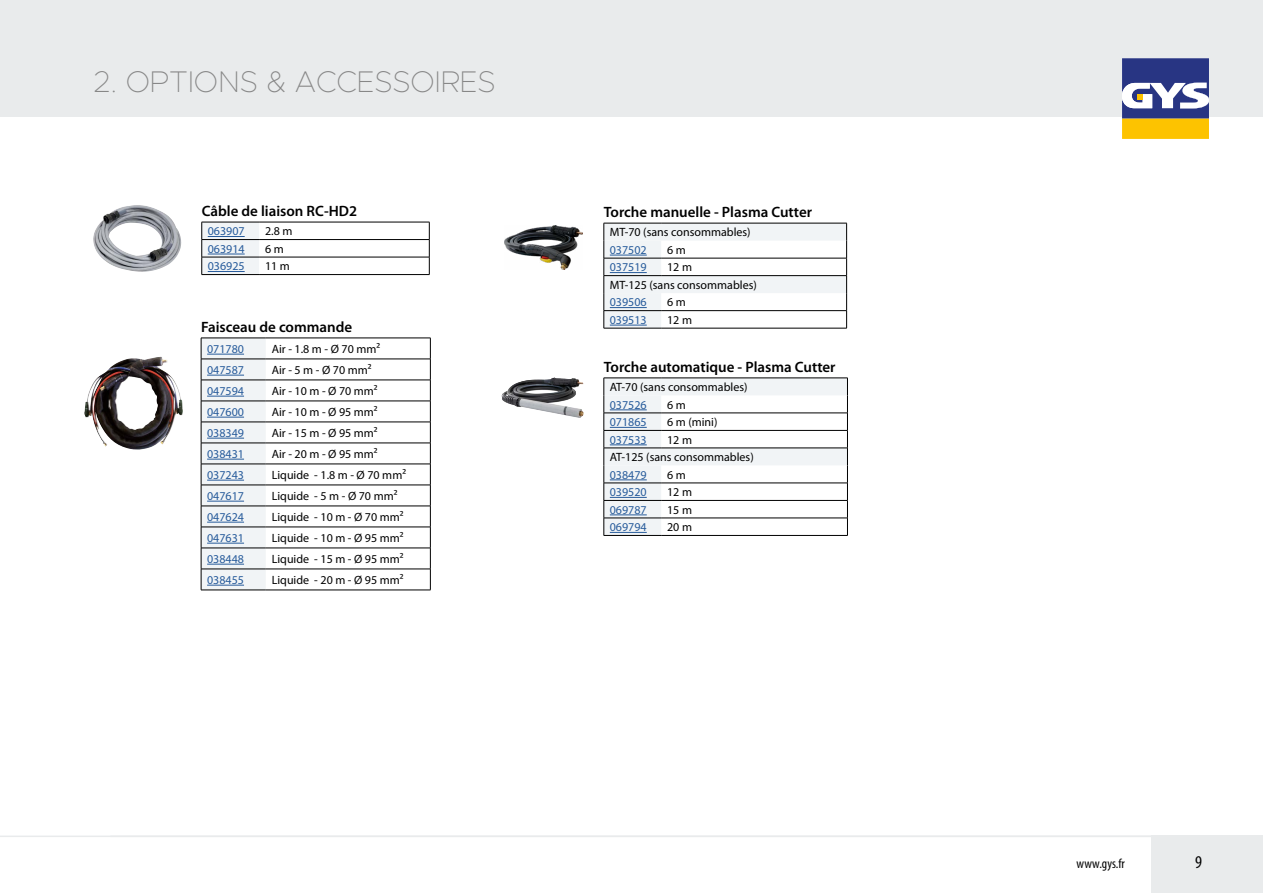
<style>
.page{position:relative;width:1263px;height:893px;background:#fff}
.page>*{position:absolute;margin:0;border:0;box-sizing:border-box;transform-origin:0 0}
.t1{font:100 30px "Metropolis";color:#878787}
.t2{font:condensed 18px "Myriad Pro";color:#000}
.t3{font:600 15px "Myriad Pro";color:#000}
.t4{font:condensed 13.5px "Myriad Pro";color:#000}
.t5{font:12px "Myriad Pro";color:#000}
.t6{font:12px "Myriad Pro";color:#275b9b}
</style>
<div class="page">
<div style="left:1151px;top:836px;width:112px;height:57px;background:#e9ebec"></div>
<hr style="left:0;top:836px;width:1158px;height:1px;background:#e9ebec">
<div style="left:0;top:0;width:1263px;height:117px;background:#e9ebec"></div>
<div style="left:1122px;top:119px;width:87px;height:20px;background:#fdc300"></div>
<svg style="left:1122px;top:58px;width:87px;height:61px;background:#656ea3"></svg>
<hr style="left:259px;top:239px;width:170px;height:1px;background:#000">
<svg style="left:201px;top:222px;width:58px;height:53px"></svg>
<hr style="left:259px;top:257px;width:170px;height:1px;background:#000">
<svg style="left:429px;top:222px;width:1px;height:52px"></svg>
<hr style="left:202px;top:274px;width:57px;height:1px;background:#000">
<hr style="left:259px;top:274px;width:170px;height:1px;background:#000">
<hr style="left:202px;top:222px;width:57px;height:1px;background:#000">
<hr style="left:259px;top:222px;width:170px;height:1px;background:#000">
<hr style="left:208px;top:236px;width:37px;height:1px;background:#275b9b">
<hr style="left:208px;top:254px;width:37px;height:1px;background:#275b9b">
<hr style="left:208px;top:271px;width:37px;height:1px;background:#275b9b">
<img style="left:93px;top:205px;width:88px;height:67px">
<img style="left:84px;top:357px;width:99px;height:93px">
<hr style="left:266px;top:338px;width:165px;height:1px;background:#000">
<hr style="left:266px;top:359px;width:165px;height:1px;background:#000">
<hr style="left:266px;top:380px;width:165px;height:1px;background:#000">
<hr style="left:266px;top:401px;width:165px;height:1px;background:#000">
<hr style="left:266px;top:422px;width:165px;height:1px;background:#000">
<hr style="left:266px;top:443px;width:165px;height:1px;background:#000">
<hr style="left:266px;top:464px;width:165px;height:1px;background:#000">
<hr style="left:266px;top:485px;width:165px;height:1px;background:#000">
<hr style="left:266px;top:506px;width:165px;height:1px;background:#000">
<hr style="left:266px;top:527px;width:165px;height:1px;background:#000">
<hr style="left:266px;top:548px;width:165px;height:1px;background:#000">
<svg style="left:201px;top:338px;width:65px;height:252px"></svg>
<hr style="left:266px;top:569px;width:165px;height:1px;background:#000">
<svg style="left:430px;top:338px;width:1px;height:252px"></svg>
<hr style="left:201px;top:590px;width:65px;height:1px;background:#000">
<hr style="left:266px;top:590px;width:165px;height:1px;background:#000">
<hr style="left:207px;top:354px;width:37px;height:1px;background:#275b9b">
<hr style="left:207px;top:375px;width:37px;height:1px;background:#275b9b">
<hr style="left:207px;top:396px;width:37px;height:1px;background:#275b9b">
<hr style="left:207px;top:417px;width:37px;height:1px;background:#275b9b">
<hr style="left:207px;top:438px;width:37px;height:1px;background:#275b9b">
<hr style="left:207px;top:459px;width:37px;height:1px;background:#275b9b">
<hr style="left:207px;top:480px;width:37px;height:1px;background:#275b9b">
<hr style="left:207px;top:501px;width:37px;height:1px;background:#275b9b">
<hr style="left:207px;top:522px;width:37px;height:1px;background:#275b9b">
<hr style="left:207px;top:543px;width:37px;height:1px;background:#275b9b">
<hr style="left:207px;top:564px;width:37px;height:1px;background:#275b9b">
<hr style="left:207px;top:585px;width:37px;height:1px;background:#275b9b">
<svg style="left:603px;top:223px;width:244px;height:105px"></svg>
<hr style="left:604px;top:223px;width:57px;height:1px;background:#000">
<hr style="left:661px;top:223px;width:186px;height:1px;background:#000">
<hr style="left:604px;top:275px;width:57px;height:1px;background:#000">
<hr style="left:661px;top:275px;width:186px;height:1px;background:#000">
<hr style="left:604px;top:328px;width:57px;height:1px;background:#000">
<hr style="left:661px;top:328px;width:186px;height:1px;background:#000">
<hr style="left:610px;top:255px;width:37px;height:1px;background:#275b9b">
<hr style="left:610px;top:272px;width:37px;height:1px;background:#275b9b">
<hr style="left:610px;top:307px;width:37px;height:1px;background:#275b9b">
<hr style="left:610px;top:325px;width:37px;height:1px;background:#275b9b">
<img style="left:504px;top:225px;width:79px;height:45px">
<svg style="left:603px;top:378px;width:245px;height:157px"></svg>
<hr style="left:604px;top:378px;width:57px;height:1px;background:#000">
<hr style="left:661px;top:378px;width:187px;height:1px;background:#000">
<hr style="left:604px;top:448px;width:57px;height:1px;background:#000">
<hr style="left:661px;top:448px;width:187px;height:1px;background:#000">
<hr style="left:604px;top:535px;width:57px;height:1px;background:#000">
<hr style="left:661px;top:535px;width:187px;height:1px;background:#000">
<hr style="left:610px;top:410px;width:37px;height:1px;background:#275b9b">
<hr style="left:610px;top:427px;width:37px;height:1px;background:#275b9b">
<hr style="left:610px;top:445px;width:37px;height:1px;background:#275b9b">
<hr style="left:610px;top:480px;width:37px;height:1px;background:#275b9b">
<hr style="left:610px;top:497px;width:37px;height:1px;background:#275b9b">
<hr style="left:610px;top:515px;width:37px;height:1px;background:#275b9b">
<hr style="left:610px;top:532px;width:37px;height:1px;background:#275b9b">
<img style="left:502px;top:378px;width:81px;height:40px">
<p class="t1" style="left:94px;top:63px;width:403px">2. OPTIONS &amp; ACCESSOIRES</p>
<p class="t3" style="left:202px;top:201px;width:157px">Câble de liaison RC-HD2</p>
<p class="t6" style="left:208px;top:224px;width:38px">063907</p>
<p class="t5" style="left:265px;top:224px;width:29px">2.8 m</p>
<p class="t6" style="left:208px;top:241px;width:38px">063914</p>
<p class="t5" style="left:265px;top:241px;width:20px">6 m</p>
<p class="t6" style="left:208px;top:259px;width:38px">036925</p>
<p class="t5" style="left:265px;top:259px;width:26px">11 m</p>
<p class="t3" style="left:201px;top:317px;width:153px">Faisceau de commande</p>
<p class="t6" style="left:207px;top:341px;width:38px">071780</p>
<p class="t5" style="left:272px;top:341px;width:110px">Air - 1.8 m - Ø 70 mm²</p>
<p class="t6" style="left:207px;top:362px;width:38px">047587</p>
<p class="t5" style="left:272px;top:362px;width:101px">Air - 5 m - Ø 70 mm²</p>
<p class="t6" style="left:207px;top:383px;width:38px">047594</p>
<p class="t5" style="left:272px;top:383px;width:107px">Air - 10 m - Ø 70 mm²</p>
<p class="t6" style="left:207px;top:404px;width:38px">047600</p>
<p class="t5" style="left:272px;top:404px;width:107px">Air - 10 m - Ø 95 mm²</p>
<p class="t6" style="left:207px;top:425px;width:38px">038349</p>
<p class="t5" style="left:272px;top:425px;width:107px">Air - 15 m - Ø 95 mm²</p>
<p class="t6" style="left:207px;top:446px;width:38px">038431</p>
<p class="t5" style="left:272px;top:446px;width:107px">Air - 20 m - Ø 95 mm²</p>
<p class="t6" style="left:207px;top:467px;width:38px">037243</p>
<p class="t5" style="left:272px;top:467px;width:136px">Liquide - 1.8 m - Ø 70 mm²</p>
<p class="t6" style="left:207px;top:488px;width:38px">047617</p>
<p class="t5" style="left:272px;top:488px;width:127px">Liquide - 5 m - Ø 70 mm²</p>
<p class="t6" style="left:207px;top:509px;width:38px">047624</p>
<p class="t5" style="left:272px;top:509px;width:133px">Liquide - 10 m - Ø 70 mm²</p>
<p class="t6" style="left:207px;top:530px;width:38px">047631</p>
<p class="t5" style="left:272px;top:530px;width:133px">Liquide - 10 m - Ø 95 mm²</p>
<p class="t6" style="left:207px;top:551px;width:38px">038448</p>
<p class="t5" style="left:272px;top:551px;width:133px">Liquide - 15 m - Ø 95 mm²</p>
<p class="t6" style="left:207px;top:572px;width:38px">038455</p>
<p class="t5" style="left:272px;top:572px;width:133px">Liquide - 20 m - Ø 95 mm²</p>
<p class="t3" style="left:604px;top:203px;width:210px">Torche manuelle - Plasma Cutter</p>
<p class="t5" style="left:610px;top:225px;width:142px">MT-70 (sans consommables)</p>
<p class="t6" style="left:610px;top:242px;width:38px">037502</p>
<p class="t5" style="left:667px;top:242px;width:20px">6 m</p>
<p class="t6" style="left:610px;top:260px;width:38px">037519</p>
<p class="t5" style="left:667px;top:260px;width:26px">12 m</p>
<p class="t5" style="left:610px;top:277px;width:148px">MT-125 (sans consommables)</p>
<p class="t6" style="left:610px;top:295px;width:38px">039506</p>
<p class="t5" style="left:667px;top:295px;width:20px">6 m</p>
<p class="t6" style="left:610px;top:312px;width:38px">039513</p>
<p class="t5" style="left:667px;top:312px;width:26px">12 m</p>
<p class="t3" style="left:604px;top:357px;width:233px">Torche automatique - Plasma Cutter</p>
<p class="t5" style="left:610px;top:380px;width:139px">AT-70 (sans consommables)</p>
<p class="t6" style="left:610px;top:397px;width:38px">037526</p>
<p class="t5" style="left:667px;top:397px;width:20px">6 m</p>
<p class="t6" style="left:610px;top:415px;width:38px">071865</p>
<p class="t5" style="left:667px;top:415px;width:52px">6 m (mini)</p>
<p class="t6" style="left:610px;top:432px;width:38px">037533</p>
<p class="t5" style="left:667px;top:432px;width:26px">12 m</p>
<p class="t5" style="left:610px;top:450px;width:145px">AT-125 (sans consommables)</p>
<p class="t6" style="left:610px;top:467px;width:38px">038479</p>
<p class="t5" style="left:667px;top:467px;width:20px">6 m</p>
<p class="t6" style="left:610px;top:485px;width:38px">039520</p>
<p class="t5" style="left:667px;top:485px;width:26px">12 m</p>
<p class="t6" style="left:610px;top:502px;width:38px">069787</p>
<p class="t5" style="left:667px;top:502px;width:26px">15 m</p>
<p class="t6" style="left:610px;top:520px;width:38px">069794</p>
<p class="t5" style="left:667px;top:520px;width:26px">20 m</p>
<p class="t4" style="left:1076px;top:855px;width:50px">www.gys.fr</p>
<p class="t2" style="left:1195px;top:852px;width:8px">9</p>
</div>
